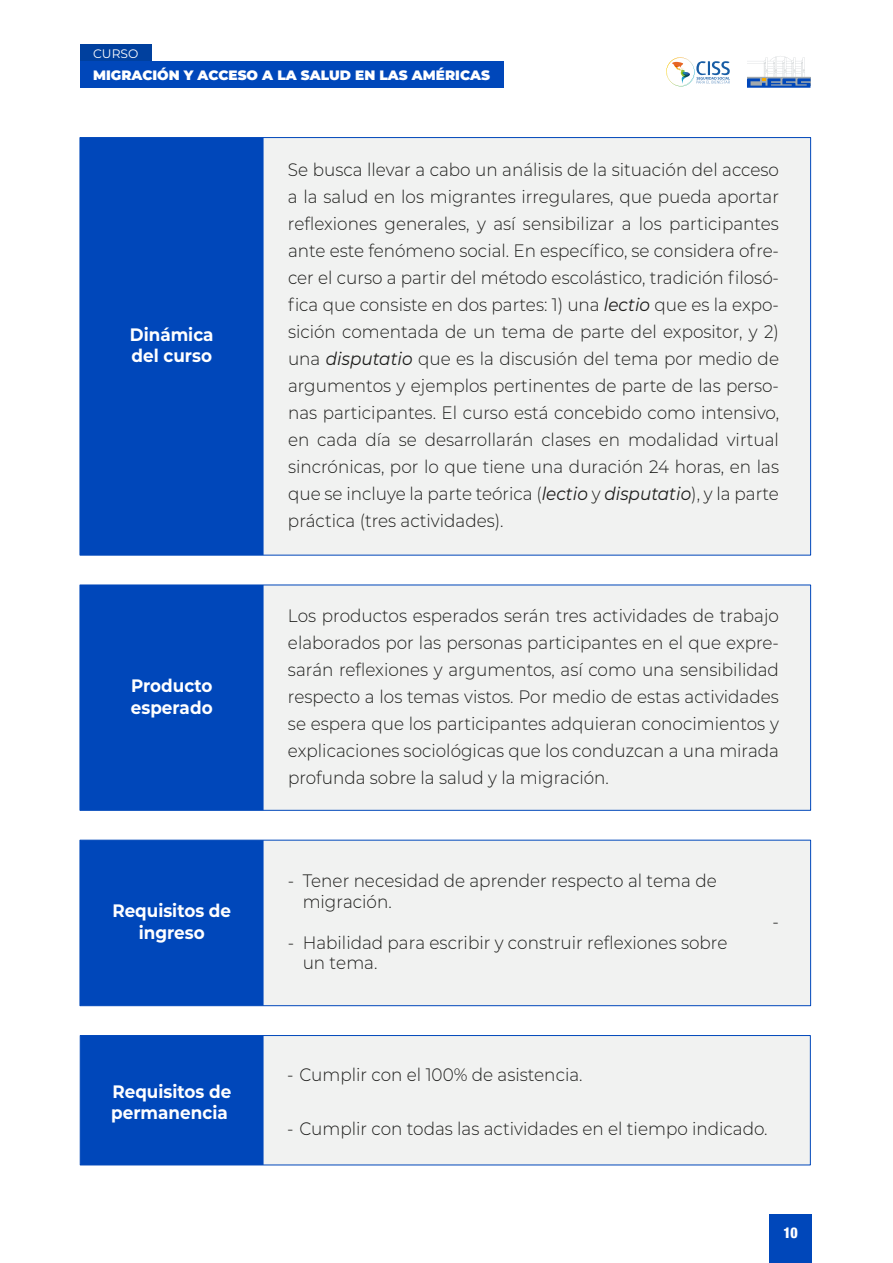
<style>
.page{position:relative;width:893px;height:1263px;background:#fff}
.page>*{position:absolute;margin:0;border:0;box-sizing:border-box;transform-origin:0 0}
.t1{font:300 18px/27px "Montserrat";color:#1d1d1b;text-align:justify;scale:.94 1}
.t2{font:700 18px/21.6px "Montserrat";color:#fff;scale:.93 1}
.t3{font:900 condensed 15px "Helvetica Neue";color:#fff;scale:.93 1}
.t4{font:900 13.65px "Montserrat";color:#fff}
.t5{font:12.3px "Montserrat";color:#fff}
.s1{font-weight:400;font-style:italic}
</style>
<div class="page">
<svg style="left:747px;top:56px;width:63px;height:32px"></svg>
<svg style="left:666px;top:57px;width:64px;height:29px"></svg>
<div style="left:769px;top:1215px;width:43px;height:48px;background:#0047ba"></div>
<div style="left:80px;top:44px;width:71px;height:19px;background:#00409e"></div>
<div style="left:80px;top:62px;width:423px;height:26px;background:#0047ba"></div>
<div style="left:264px;top:139px;width:545px;height:414px;background:#f1f2f1"></div>
<div style="left:82px;top:139px;width:182px;height:414px;background:#0047ba"></div>
<div style="left:264px;top:587px;width:545px;height:222px;background:#f1f2f1"></div>
<div style="left:82px;top:587px;width:182px;height:222px;background:#0047ba"></div>
<div style="left:80px;top:585px;width:731px;height:226px;border:1px solid #0047ba"></div>
<div style="left:264px;top:842px;width:545px;height:162px;background:#f1f2f1"></div>
<div style="left:82px;top:842px;width:182px;height:162px;background:#0047ba"></div>
<div style="left:80px;top:840px;width:731px;height:166px;border:1px solid #0047ba"></div>
<div style="left:264px;top:1037px;width:545px;height:126px;background:#f1f2f1"></div>
<div style="left:82px;top:1037px;width:182px;height:126px;background:#0047ba"></div>
<div style="left:80px;top:1035px;width:731px;height:130px;border:1px solid #0047ba"></div>
<p class="t5" style="left:93px;top:45px;width:47px">CURSO</p>
<p class="t4" style="left:93px;top:65px;width:398px">MIGRACIÓN Y ACCESO A LA SALUD EN LAS AMÉRICAS</p>
<p class="t2" style="left:130px;top:323px;width:92px">Dinámica del curso</p>
<p class="t2" style="left:131px;top:674px;width:89px">Producto esperado</p>
<p class="t2" style="left:112px;top:899px;width:129px;text-align:center">Requisitos de ingreso</p>
<p class="t2" style="left:111px;top:1079px;width:131px">Requisitos de permanencia</p>
<p class="t1" style="left:288px;top:156px;width:524px">Se busca llevar a cabo un análisis de la situación del acceso a la salud en los migrantes irregulares, que pueda aportar reflexiones generales, y así sensibilizar a los participantes ante este fenómeno social. En específico, se considera ofre&shy;cer el curso a partir del método escolástico, tradición filosó&shy;fica que consiste en dos partes: 1) una <span class="s1">lectio</span> que es la expo&shy;sición comentada de un tema de parte del expositor, y 2) una <span class="s1">disputatio</span> que es la discusión del tema por medio de argumentos y ejemplos pertinentes de parte de las perso&shy;nas participantes. El curso está concebido como intensivo, en cada día se desarrollarán clases en modalidad virtual sincrónicas, por lo que tiene una duración 24 horas, en las que se incluye la parte teórica (<span class="s1">lectio</span> y <span class="s1">disputatio</span>), y la parte práctica (tres actividades).</p>
<p class="t1" style="left:288px;top:602px;width:524px">Los productos esperados serán tres actividades de trabajo elaborados por las personas participantes en el que expre&shy;sarán reflexiones y argumentos, así como una sensibilidad respecto a los temas vistos. Por medio de estas actividades se espera que los participantes adquieran conocimientos y explicaciones sociológicas que los conduzcan a una mirada profunda sobre la salud y la migración.</p>
<p class="t1" style="left:303px;top:870px;width:442px;line-height:20.2px;text-indent:-15px">- Tener necesidad de aprender respecto al tema de migración.</p>
<p class="t1" style="left:303px;top:932px;width:453px;line-height:20.2px;text-indent:-15px">- Habilidad para escribir y construir reflexiones sobre un tema.</p>
<p class="t1" style="left:772px;top:908px;width:8px">-</p>
<p class="t1" style="left:287px;top:1061px;width:316px">- Cumplir con el 100% de asistencia.</p>
<p class="t1" style="left:287px;top:1115px;width:513px">- Cumplir con todas las actividades en el tiempo indicado.</p>
<p class="t3" style="left:783px;top:1220px;width:17px">10</p>
</div>
